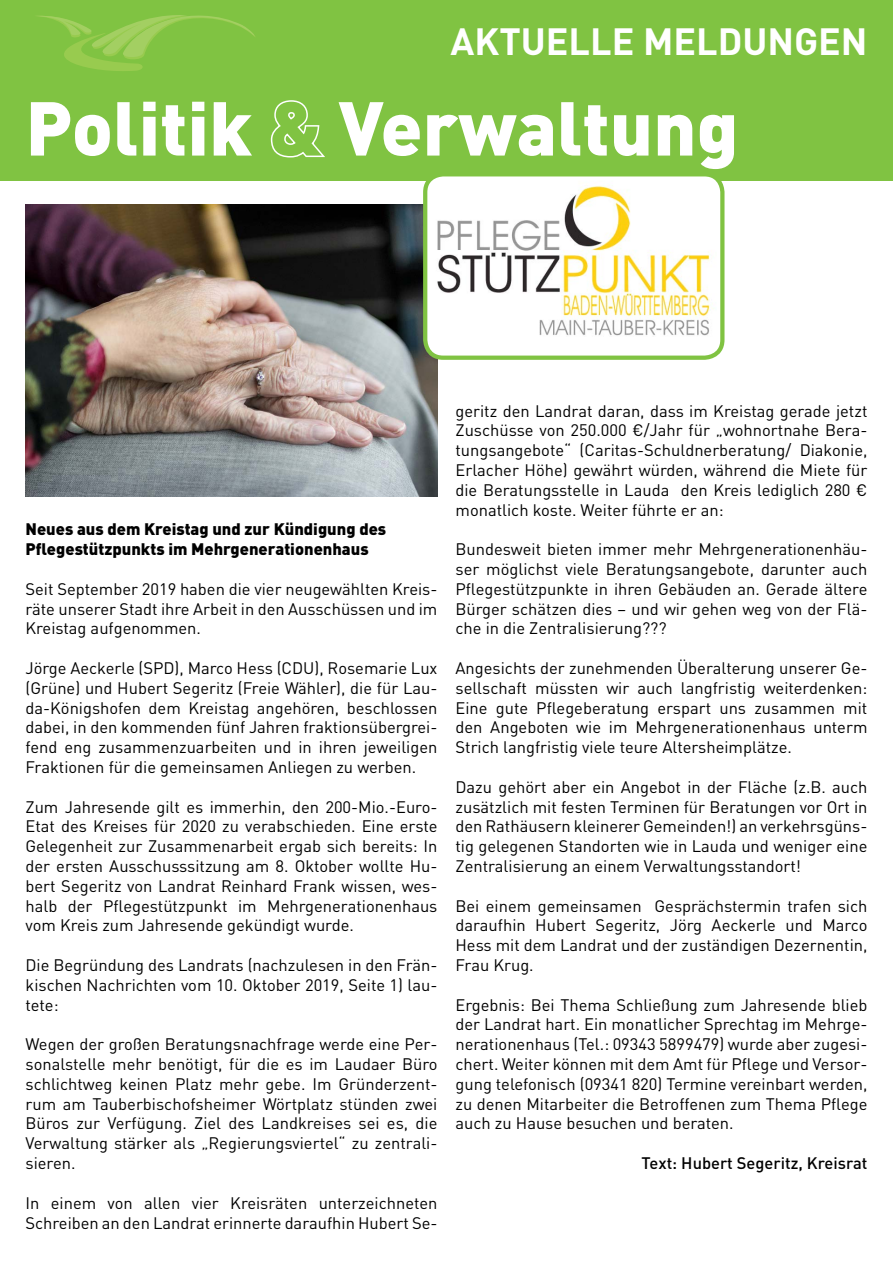
<style>
.page{position:relative;width:893px;height:1263px;background:#fff}
.page>*{position:absolute;margin:0;border:0;box-sizing:border-box;transform-origin:0 0}
.t1{font:900 75px "DIN Pro";color:#fff}
.t2{font:700 37.5px "DIN Pro";color:#fff}
.t3{font:16.5px/19.8px "DIN Pro";color:#000;text-align:justify}
.t4{font:900 16.5px/19.8px "DIN Pro";color:#000}
.t5{font:500 16.5px "DIN Pro";color:#000}
.s1{color:#80c342}
</style>
<div class="page">
<div style="left:0;top:0;width:893px;height:180px;background:#80c342"></div>
<svg style="left:270px;top:100px;width:55px;height:58px"></svg>
<svg style="left:38px;top:15px;width:217px;height:56px"></svg>
<img style="left:26px;top:204px;width:411px;height:292px">
<img style="left:425px;top:177px;width:297px;height:181px">
<div style="left:423px;top:172px;width:301px;height:188px;border:4px solid #80c342;border-radius:18px"></div>
<h2 class="t2" style="left:451px;top:15px;width:418px">AKTUELLE MELDUNGEN</h2>
<h1 class="t1" style="left:26px;top:77px;width:715px">Politik <span class="s1">&amp;</span> Verwaltung</h1>
<p class="t4" style="left:26px;top:519px;width:362px">Neues aus dem Kreistag und zur Kündigung des<br>Pflegestützpunkts im Mehrgenerationenhaus</p>
<p class="t3" style="left:26px;top:578px;width:413px">Seit September 2019 haben die vier neugewählten Kreis&shy;räte unserer Stadt ihre Arbeit in den Ausschüssen und im Kreistag aufgenommen.</p>
<p class="t3" style="left:26px;top:657px;width:413px">Jörge Aeckerle (SPD), Marco Hess (CDU), Rosemarie Lux (Grüne) und Hubert Segeritz (Freie Wähler), die für Lau&shy;da-Königshofen dem Kreistag angehören, beschlossen dabei, in den kommenden fünf Jahren fraktionsübergrei&shy;fend eng zusammenzuarbeiten und in ihren jeweiligen Fraktionen für die gemeinsamen Anliegen zu werben.</p>
<p class="t3" style="left:26px;top:796px;width:413px">Zum Jahresende gilt es immerhin, den 200-Mio.-Euro-Etat des Kreises für 2020 zu verabschieden. Eine erste Gelegenheit zur Zusammenarbeit ergab sich bereits: In der ersten Ausschusssitzung am 8. Oktober wollte Hu&shy;bert Segeritz von Landrat Reinhard Frank wissen, wes&shy;halb der Pflegestützpunkt im Mehrgenerationenhaus vom Kreis zum Jahresende gekündigt wurde.</p>
<p class="t3" style="left:26px;top:954px;width:413px">Die Begründung des Landrats (nachzulesen in den Frän&shy;kischen Nachrichten vom 10. Oktober 2019, Seite 1) lau&shy;tete:</p>
<p class="t3" style="left:26px;top:1034px;width:413px">Wegen der großen Beratungsnachfrage werde eine Per&shy;sonalstelle mehr benötigt, für die es im Laudaer Büro schlichtweg keinen Platz mehr gebe. Im Gründerzent&shy;rum am Tauberbischofsheimer Wörtplatz stünden zwei Büros zur Verfügung. Ziel des Landkreises sei es, die Verwaltung stärker als „Regierungsviertel“ zu zentrali&shy;sieren.</p>
<p class="t3" style="left:26px;top:1192px;width:413px">In einem von allen vier Kreisräten unterzeichneten<br>Schreiben an den Landrat erinnerte daraufhin Hubert Se-</p>
<p class="t3" style="left:455px;top:400px;width:413px">geritz den Landrat daran, dass im Kreistag gerade jetzt Zuschüsse von 250.000 €/Jahr für „wohnortnahe Bera&shy;tungsangebote“ (Caritas-Schuldnerberatung/ Diakonie, Erlacher Höhe) gewährt würden, während die Miete für die Beratungsstelle in Lauda den Kreis lediglich 280 € monatlich koste. Weiter führte er an:</p>
<p class="t3" style="left:455px;top:539px;width:413px">Bundesweit bieten immer mehr Mehrgenerationenhäu&shy;ser möglichst viele Beratungsangebote, darunter auch Pflegestützpunkte in ihren Gebäuden an. Gerade ältere Bürger schätzen dies – und wir gehen weg von der Flä&shy;che in die Zentralisierung???</p>
<p class="t3" style="left:455px;top:657px;width:413px">Angesichts der zunehmenden Überalterung unserer Ge&shy;sellschaft müssten wir auch langfristig weiterdenken:<br>Eine gute Pflegeberatung erspart uns zusammen mit den Angeboten wie im Mehrgenerationenhaus unterm Strich langfristig viele teure Altersheimplätze.</p>
<p class="t3" style="left:455px;top:776px;width:413px">Dazu gehört aber ein Angebot in der Fläche (z.B. auch zusätzlich mit festen Terminen für Beratungen vor Ort in den Rathäusern kleinerer Gemeinden!) an verkehrsgüns&shy;tig gelegenen Standorten wie in Lauda und weniger eine Zentralisierung an einem Verwaltungsstandort!</p>
<p class="t3" style="left:455px;top:895px;width:413px">Bei einem gemeinsamen Gesprächstermin trafen sich daraufhin Hubert Segeritz, Jörg Aeckerle und Marco Hess mit dem Landrat und der zuständigen Dezernentin, Frau Krug.</p>
<p class="t3" style="left:455px;top:994px;width:413px">Ergebnis: Bei Thema Schließung zum Jahresende blieb der Landrat hart. Ein monatlicher Sprechtag im Mehrge&shy;nerationenhaus (Tel.: 09343 5899479) wurde aber zugesi&shy;chert. Weiter können mit dem Amt für Pflege und Versor&shy;gung telefonisch (09341 820) Termine vereinbart werden, zu denen Mitarbeiter die Betroffenen zum Thema Pflege auch zu Hause besuchen und beraten.</p>
<p class="t5" style="left:641px;top:1152px;width:228px">Text: Hubert Segeritz, Kreisrat</p>
</div>
